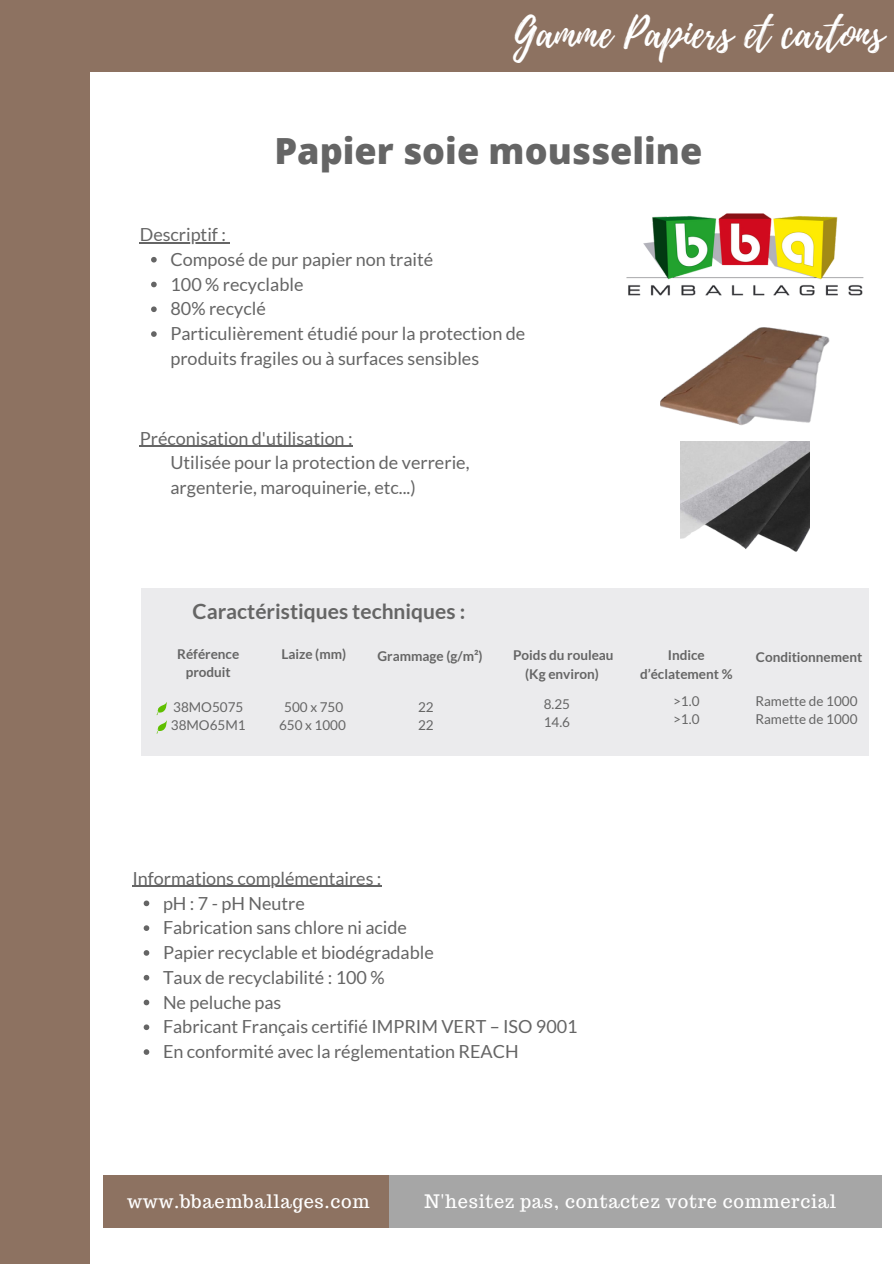
<style>
.page{position:relative;width:894px;height:1264px;background:#fff}
.page>*{position:absolute;margin:0;border:0;box-sizing:border-box;transform-origin:0 0}
.t1{font:41.7px "Playlist Script";color:#fff}
.t2{font:800 36px "Open Sans";color:#656565}
.t3{font:700 21px "Lato";color:#656565}
.t4{font:18.15px "Trocchi";letter-spacing:.04em;color:#fff}
.t5{font:18px/24.8px "Lato";color:#656565}
.t6{font:700 13.5px/18.8px "Lato";color:#656565;text-align:center}
.t7{font:13.5px/18px "Lato";color:#656565}
</style>
<div class="page">
<div style="left:0;top:0;width:89px;height:1263px;background:#8d7261"></div>
<div style="left:388px;top:1175px;width:493px;height:52px;background:#a6a6a6"></div>
<div style="left:103px;top:1175px;width:285px;height:52px;background:#8d7261"></div>
<div style="left:0;top:0;width:893px;height:71px;background:#8d7261"></div>
<img style="left:626px;top:213px;width:238px;height:83px">
<svg style="left:151px;top:257px;width:6px;height:5px"></svg>
<svg style="left:151px;top:282px;width:6px;height:5px"></svg>
<svg style="left:151px;top:306px;width:6px;height:6px"></svg>
<svg style="left:151px;top:331px;width:6px;height:6px"></svg>
<hr style="left:140px;top:242px;width:86px;height:1px;background:#656565">
<hr style="left:140px;top:446px;width:208px;height:1px;background:#656565">
<svg style="left:144px;top:900px;width:5px;height:6px"></svg>
<svg style="left:144px;top:925px;width:5px;height:6px"></svg>
<svg style="left:144px;top:950px;width:5px;height:5px"></svg>
<svg style="left:144px;top:974px;width:5px;height:6px"></svg>
<svg style="left:144px;top:999px;width:5px;height:6px"></svg>
<svg style="left:144px;top:1024px;width:5px;height:6px"></svg>
<svg style="left:144px;top:1049px;width:5px;height:5px"></svg>
<hr style="left:132px;top:885px;width:249px;height:2px;background:#656565">
<img style="left:660px;top:327px;width:170px;height:99px">
<img style="left:680px;top:441px;width:129px;height:111px">
<div style="left:141px;top:588px;width:727px;height:167px;background:#ebebed"></div>
<svg style="left:156px;top:702px;width:11px;height:31px"></svg>
<h1 class="t1" style="left:513px;top:3px;width:372px">Gamme Papiers et cartons</h1>
<p class="t5" style="left:140px;top:222px;width:88px">Descriptif :</p>
<h2 class="t2" style="left:274px;top:125px;width:429px">Papier soie mousseline</h2>
<p class="t5" style="left:170px;top:247px;width:356px">Composé de pur papier non traité<br>100 % recyclable<br>80% recyclé<br>Particulièrement étudié pour la protection de produits fragiles ou à surfaces sensibles</p>
<p class="t5" style="left:140px;top:425px;width:214px">Préconisation d'utilisation :</p>
<p class="t5" style="left:170px;top:450px;width:300px">Utilisée pour la protection de verrerie, argenterie, maroquinerie, etc...)</p>
<p class="t3" style="left:192px;top:598px;width:274px">Caractéristiques techniques :</p>
<p class="t6" style="left:177px;top:645px;width:64px;line-height:18px">Référence produit</p>
<p class="t6" style="left:281px;top:644px;width:66px">Laize (mm)</p>
<p class="t6" style="left:377px;top:646px;width:107px">Grammage (g/m²)</p>
<p class="t6" style="left:513px;top:645px;width:102px">Poids du rouleau (Kg environ)</p>
<p class="t7" style="left:279px;top:698px;width:68px;text-align:center">500 x 750<br>650 x 1000</p>
<p class="t7" style="left:418px;top:698px;width:17px">22<br>22</p>
<p class="t7" style="left:543px;top:694px;width:28px">8.25<br>14.6</p>
<p class="t7" style="left:171px;top:698px;width:76px">38MO5075<br>38MO65M1</p>
<p class="t6" style="left:639px;top:645px;width:94px">Indice d’éclatement %</p>
<p class="t6" style="left:755px;top:647px;width:108px">Conditionnement</p>
<p class="t7" style="left:673px;top:691px;width:28px">&gt;1.0 &gt;1.0</p>
<p class="t7" style="left:755px;top:691px;width:104px">Ramette de 1000<br>Ramette de 1000</p>
<p class="t5" style="left:132px;top:865px;width:250px">Informations complémentaires :</p>
<p class="t5" style="left:163px;top:890px;width:416px">pH : 7 - pH Neutre<br>Fabrication sans chlore ni acide<br>Papier recyclable et biodégradable<br>Taux de recyclabilité : 100 %<br>Ne peluche pas<br>Fabricant Français certifié IMPRIM VERT – ISO 9001<br>En conformité avec la réglementation REACH</p>
<p class="t4" style="left:127px;top:1189px;width:244px">www.bbaemballages.com</p>
<p class="t4" style="left:424px;top:1189px;width:413px">N'hesitez pas, contactez votre commercial</p>
</div>
